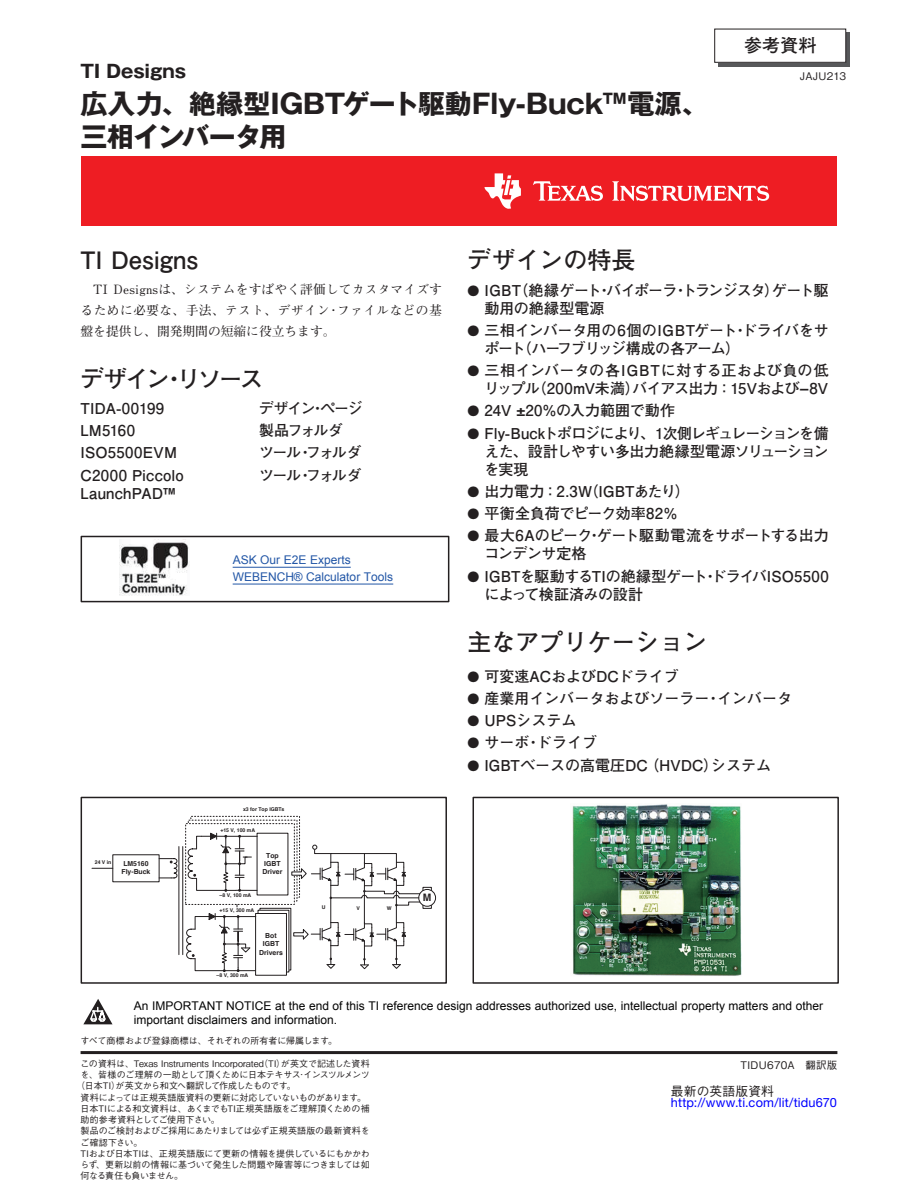
<style>
.page{position:relative;width:918px;height:1188px;background:#fff}
.page>*{position:absolute;margin:0;border:0;box-sizing:border-box;transform-origin:0 0}
.t1{font:700 27px/33px "Gothic MB101 Pro";letter-spacing:-.015em;color:#231f20}
.t2{font:700 24px "Futo Go B101 Pro";color:#231f20}
.t3{font:700 24px "Futo Go B101 Pro";letter-spacing:-.12em;color:#231f20}
.t4{font:700 18px "Gothic MB101 Pro";letter-spacing:-.005em;color:#231f20}
.t5{font:700 18px "Futo Go B101 Pro";color:#231f20}
.t6{font:700 15px/18px "Futo Go B101 Pro";color:#231f20;text-align:right}
.t7{font:700 15px/18px "Futo Go B101 Pro";letter-spacing:-.04em;color:#231f20}
.t8{font:700 15px/18px "Futo Go B101 Pro";letter-spacing:-.025em;color:#231f20}
.t9{font:700 15px "Futo Go B101 Pro";letter-spacing:.025em;color:#231f20}
.t10{font:700 12.75px/21px "Futo Min A101 Pro";letter-spacing:.01em;color:#231f20;text-align:justify}
.t11{font:12.75px "Helvetica Neue LT Std";letter-spacing:.01em;color:#00f}
.t12{font:500 12.75px "Gothic BBB Pro";letter-spacing:.01em;color:#231f20}
.t13{font:12px/13.5px "Arial";color:#030303}
.t14{font:12px/16.8px "Arial";color:#2256a6}
.t15{font:500 10.5px "Gothic BBB Pro";letter-spacing:.025em;color:#231f20}
.t16{font:700 10.35px "Helvetica";color:#231f20}
.t17{font:500 9px "Gothic BBB Pro";letter-spacing:-.015em;color:#231f20}
.t18{font:500 9px "Gothic BBB Pro";letter-spacing:.005em;color:#231f20}
.t19{font:500 9px "Gothic BBB Pro";letter-spacing:-.04em;color:#231f20}
.t20{font:500 9px "Gothic BBB Pro";letter-spacing:-.035em;color:#231f20}
.t21{font:500 9px "Gothic BBB Pro";letter-spacing:-.07em;color:#231f20}
.t22{font:700 6.9px/8.2px "Helvetica";color:#231f20;text-align:center}
.t23{font:700 5.1px "Helvetica";color:#231f20}
.s1{font-family:"Helvetica"}
</style>
<div class="page">
<div style="left:81px;top:156px;width:756px;height:70px;background:#ee1d23"></div>
<svg style="left:533px;top:181px;width:70px;height:20px"></svg>
<svg style="left:612px;top:181px;width:157px;height:20px"></svg>
<svg style="left:484px;top:173px;width:37px;height:36px"></svg>
<hr style="left:81px;top:1051px;width:756px;height:3px;background:#231f20">
<img style="left:572px;top:804px;width:169px;height:172px">
<div style="left:260px;top:908px;width:31px;height:62px;border:1px solid #231f20"></div>
<div style="left:258px;top:910px;width:31px;height:62px;background:#fff"></div>
<div style="left:258px;top:910px;width:31px;height:62px;border:1px solid #231f20"></div>
<div style="left:423px;top:887px;width:9px;height:22px;border:1px solid #231f20"></div>
<div style="left:419px;top:889px;width:17px;height:17px;background:#fff;border-radius:50%"></div>
<div style="left:418px;top:889px;width:18px;height:18px;border:1px solid #231f20;border-radius:50%"></div>
<div style="left:256px;top:913px;width:30px;height:62px;background:#fff"></div>
<div style="left:255px;top:913px;width:32px;height:63px;border:1px solid #231f20"></div>
<hr style="left:182px;top:847px;width:1px;height:108px;background:#231f20">
<hr style="left:179px;top:847px;width:1px;height:108px;background:#231f20">
<svg style="left:191px;top:816px;width:109px;height:81px"></svg>
<div style="left:190px;top:816px;width:110px;height:82px;border:1px dashed #231f20"></div>
<div style="left:186px;top:824px;width:108px;height:80px;background:#fff"></div>
<div style="left:185px;top:823px;width:110px;height:82px;border:1px dashed #231f20"></div>
<svg style="left:187px;top:832px;width:70px;height:60px"></svg>
<svg style="left:291px;top:845px;width:129px;height:125px"></svg>
<svg style="left:159px;top:858px;width:19px;height:21px"></svg>
<svg style="left:92px;top:868px;width:21px;height:1px"></svg>
<svg style="left:187px;top:904px;width:69px;height:68px"></svg>
<div style="left:81px;top:797px;width:366px;height:187px;border:1px solid #231f20"></div>
<div style="left:473px;top:797px;width:366px;height:187px;border:1px solid #231f20"></div>
<img style="left:120px;top:539px;width:70px;height:56px">
<hr style="left:233px;top:567px;width:118px;height:1px;background:#2256a6">
<hr style="left:233px;top:584px;width:160px;height:1px;background:#2256a6">
<div style="left:81px;top:536px;width:368px;height:66px;border:2px solid #231f20"></div>
<div style="left:719px;top:33px;width:131px;height:34px;background:#57585a"></div>
<div style="left:715px;top:29px;width:131px;height:33px;background:#fff"></div>
<div style="left:714px;top:29px;width:132px;height:34px;border:1px solid #231f20"></div>
<svg style="left:80px;top:944px;width:33px;height:81px"></svg>
<p class="t4" style="left:81px;top:57px;width:107px">TI Designs</p>
<h1 class="t1" style="left:81px;top:84px;width:630px">広入力、絶縁型IGBTゲート駆動Fly-Buck™電源、三相インバータ用</h1>
<p class="t5" style="left:744px;top:30px;width:74px">参考資料</p>
<p class="t15" style="left:800px;top:67px;width:48px">JAJU213</p>
<h2 class="t2" style="left:81px;top:241px;width:119px">TI Designs</h2>
<p class="t10" style="left:81px;top:277px;width:363px;text-indent:13px">TI Designsは、システムをすばやく評価してカスタマイズするために必要な、手法、テスト、デザイン・ファイルなどの基盤を提供し、開発期間の短縮に役立ちます。</p>
<h2 class="t3" style="left:81px;top:359px;width:184px">デザイン・リソース</h2>
<p class="t6" style="left:81px;top:397px;width:85px">TIDA-00199</p>
<p class="t6" style="left:259px;top:397px;width:106px">デザイン・ページ</p>
<p class="t6" style="left:81px;top:420px;width:56px">LM5160</p>
<p class="t6" style="left:259px;top:420px;width:86px">製品フォルダ</p>
<p class="t9" style="left:81px;top:441px;width:98px">ISO5500EVM</p>
<p class="t6" style="left:259px;top:442px;width:104px">ツール・フォルダ</p>
<p class="t6" style="left:81px;top:464px;width:105px">C2000 Piccolo</p>
<p class="t6" style="left:259px;top:464px;width:104px">ツール・フォルダ</p>
<p class="t6" style="left:81px;top:482px;width:97px">LaunchPAD™</p>
<p class="t14" style="left:233px;top:552px;width:162px">ASK Our E2E Experts<br>WEBENCH® Calculator Tools</p>
<p class="t23" style="left:243px;top:805px;width:43px">x3 for Top IGBTs</p>
<p class="t23" style="left:95px;top:858px;width:18px">24 V in</p>
<p class="t22" style="left:121px;top:860px;width:30px;text-align:left">LM5160<br>Fly-Buck</p>
<p class="t23" style="left:220px;top:826px;width:36px">+15 V, 100 mA</p>
<p class="t23" style="left:220px;top:891px;width:33px">–8 V, 100 mA</p>
<p class="t22" style="left:260px;top:849px;width:25px">Drivers</p>
<p class="t22" style="left:263px;top:851px;width:21px">Top<br>IGBT<br>Driver</p>
<p class="t23" style="left:220px;top:906px;width:36px">+15 V, 300 mA</p>
<p class="t23" style="left:217px;top:971px;width:33px">–8 V, 300 mA</p>
<p class="t22" style="left:262px;top:928px;width:25px">Bot<br>IGBT<br>Drivers</p>
<p class="t22" style="left:259px;top:932px;width:25px">Bot<br>IGBT<br>Drivers</p>
<p class="t22" style="left:264px;top:935px;width:25px">IGBT<br>Drivers</p>
<p class="t23" style="left:322px;top:903px;width:5px">U</p>
<p class="t23" style="left:357px;top:904px;width:5px">V</p>
<p class="t23" style="left:387px;top:904px;width:6px">W</p>
<p class="t16" style="left:423px;top:889px;width:10px">M</p>
<h2 class="t2" style="left:468px;top:241px;width:169px">デザインの特長</h2>
<p class="t7" style="left:485px;top:279px;width:346px;text-indent:-17px">● IGBT（絶縁ゲート・バイポーラ・トランジスタ）ゲート駆動用の絶縁型電源</p>
<p class="t7" style="left:485px;top:319px;width:346px;text-indent:-17px">● 三相インバータ用の6個のIGBTゲート・ドライバをサポート（ハーフブリッジ構成の各アーム）</p>
<p class="t6" style="left:468px;top:360px;width:363px">● 三相インバータの各IGBTに対する正および負の低リップル（200mV未満）バイアス出力：15Vおよび<span class="s1">–</span>8V</p>
<p class="t6" style="left:468px;top:400px;width:209px">● 24V <span class="s1">±</span>20%の入力範囲で動作</p>
<p class="t6" style="left:485px;top:422px;width:346px;text-align:justify;text-indent:-17px">● Fly-Buckトポロジにより、1次側レギュレーションを備えた、設計しやすい多出力絶縁型電源ソリューションを実現</p>
<p class="t6" style="left:468px;top:480px;width:224px">● 出力電力：2.3W（IGBTあたり）</p>
<p class="t6" style="left:468px;top:503px;width:212px">● 平衡全負荷でピーク効率82%</p>
<p class="t8" style="left:485px;top:525px;width:346px;text-indent:-17px">● 最大6Aのピーク・ゲート駆動電流をサポートする出力コンデンサ定格</p>
<p class="t6" style="left:485px;top:565px;width:346px;text-align:left;text-indent:-17px">● IGBTを駆動するTIの絶縁型ゲート・ドライバISO5500によって検証済みの設計</p>
<h2 class="t2" style="left:468px;top:623px;width:241px">主なアプリケーション</h2>
<p class="t6" style="left:468px;top:665px;width:213px">● 可変速ACおよびDCドライブ</p>
<p class="t6" style="left:468px;top:687px;width:326px">● 産業用インバータおよびソーラー・インバータ</p>
<p class="t6" style="left:468px;top:710px;width:110px">● UPSシステム</p>
<p class="t6" style="left:468px;top:732px;width:131px">● サーボ・ドライブ</p>
<p class="t6" style="left:468px;top:754px;width:305px">● IGBTベースの高電圧DC（HVDC）システム</p>
<p class="t13" style="left:134px;top:999px;width:691px">An IMPORTANT NOTICE at the end of this TI reference design addresses authorized use, intellectual property matters and other important disclaimers and information.</p>
<p class="t17" style="left:81px;top:1034px;width:258px">すべて商標および登録商標は、それぞれの所有者に帰属します。</p>
<p class="t18" style="left:81px;top:1056px;width:291px">この資料は、Texas Instruments Incorporated（TI）が英文で記述した資料</p>
<p class="t19" style="left:81px;top:1068px;width:291px">を、皆様のご理解の一助として頂くために日本テキサス･インスツルメンツ</p>
<p class="t20" style="left:76px;top:1079px;width:221px">（日本TI）が英文から和文へ翻訳して作成したものです。</p>
<p class="t17" style="left:81px;top:1090px;width:287px">資料によっては正規英語版資料の更新に対応していないものがあります。</p>
<p class="t17" style="left:81px;top:1101px;width:291px">日本TIによる和文資料は、あくまでもTI正規英語版をご理解頂くための補</p>
<p class="t17" style="left:81px;top:1113px;width:141px">助的参考資料としてご使用下さい。</p>
<p class="t17" style="left:81px;top:1124px;width:291px">製品のご検討およびご採用にあたりましては必ず正規英語版の最新資料を</p>
<p class="t17" style="left:81px;top:1135px;width:63px">ご確認下さい。</p>
<p class="t17" style="left:81px;top:1146px;width:291px">TIおよび日本TIは、正規英語版にて更新の情報を提供しているにもかかわ</p>
<p class="t17" style="left:81px;top:1158px;width:291px">らず、更新以前の情報に基づいて発生した問題や障害等につきましては如</p>
<p class="t21" style="left:81px;top:1169px;width:104px">何なる責任も負いません。</p>
<p class="t15" style="left:741px;top:1057px;width:98px">TIDU670A　翻訳版</p>
<p class="t12" style="left:671px;top:1081px;width:105px">最新の英語版資料</p>
<p class="t11" style="left:671px;top:1095px;width:167px">http://www.ti.com/lit/tidu670</p>
</div>
